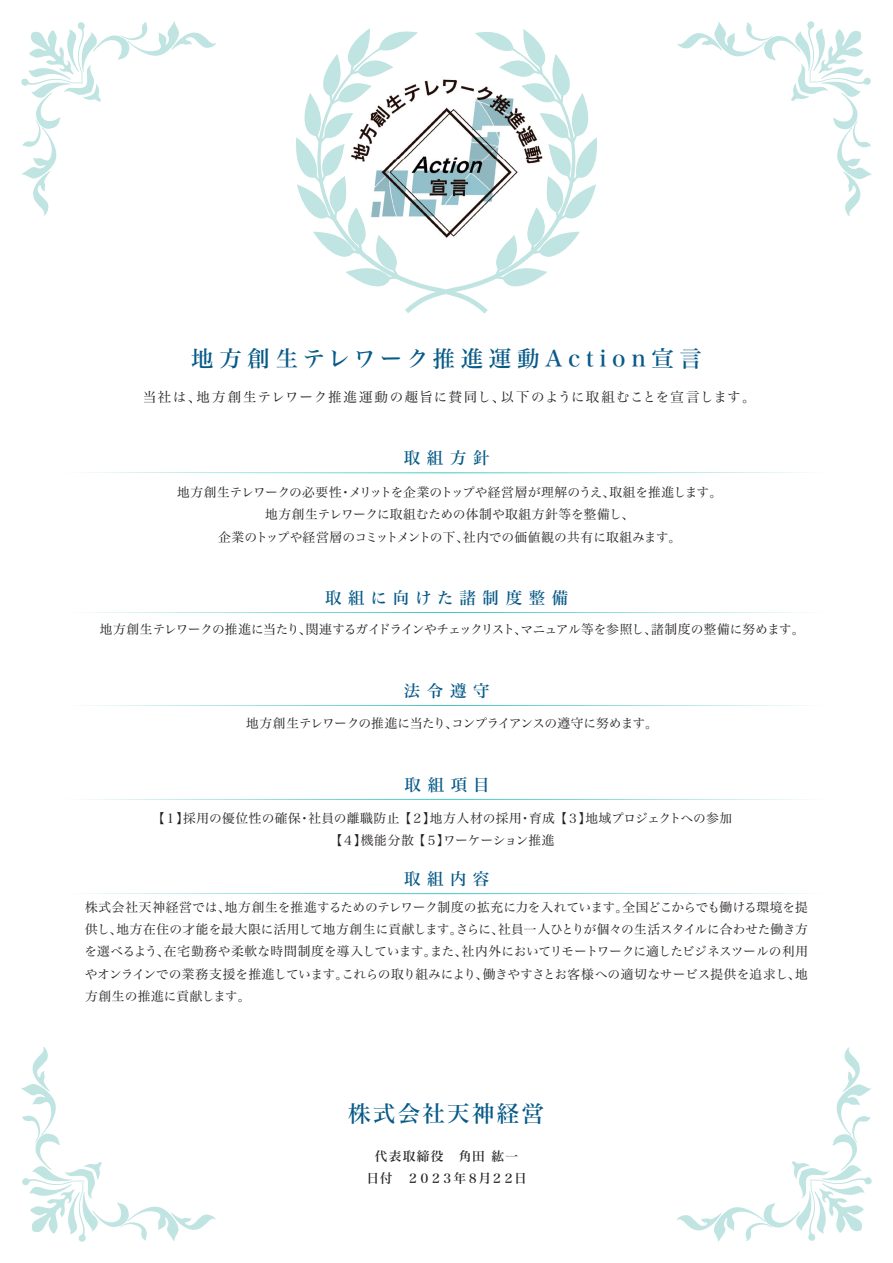
<style>
.page{position:relative;width:893px;height:1263px;background:#fff}
.page>*{position:absolute;margin:0;border:0;box-sizing:border-box;transform-origin:0 0}
.t1{font:22.5px "Hira Min Std N W5";letter-spacing:.25em;color:#075a88}
.t2{font:22.5px "Hira Min Std N W5";letter-spacing:.1em;color:#075a88}
.t3{font:16.5px "Hira Min Std N W5";letter-spacing:.4em;color:#075a88}
.t4{font:16.5px "Hira Min Std N W5";letter-spacing:.38em;color:#075a88}
.t5{font:13.5px "Hira Min Std N W3";letter-spacing:.085em;color:#231f20}
.t6{font:12.75px/22.4px "Hira Min Std N W3";letter-spacing:-.005em;color:#231f20;text-align:center}
.t7{font:12.75px/22.4px "Hira Min Std N W3";letter-spacing:.015em;color:#231f20;text-align:center}
.t8{font:12.75px "Hira Min Std N W3";letter-spacing:-.035em;color:#231f20}
.t9{font:12.75px "Hira Min Std N W3";letter-spacing:-.045em;color:#231f20}
.t10{font:12.75px/22.4px "Hira Min Std N W5";color:#231f20;text-align:center}
</style>
<div class="page">
<svg style="left:296px;top:28px;width:301px;height:286px"></svg>
<svg style="left:21px;top:21px;width:195px;height:195px"></svg>
<svg style="left:677px;top:21px;width:195px;height:195px"></svg>
<svg style="left:677px;top:1047px;width:195px;height:195px"></svg>
<svg style="left:21px;top:1047px;width:195px;height:195px"></svg>
<svg style="left:84px;top:472px;width:725px;height:1px"></svg>
<svg style="left:84px;top:612px;width:725px;height:1px"></svg>
<svg style="left:84px;top:705px;width:725px;height:1px"></svg>
<img style="left:394px;top:54px;width:105px;height:198px">
<img style="left:341px;top:54px;width:53px;height:211px">
<img style="left:499px;top:54px;width:52px;height:211px">
<img style="left:393px;top:252px;width:106px;height:13px">
<svg style="left:84px;top:893px;width:725px;height:1px"></svg>
<svg style="left:84px;top:799px;width:725px;height:1px"></svg>
<h1 class="t1" style="left:191px;top:342px;width:512px">地方創生テレワーク推進運動Action宣言</h1>
<p class="t5" style="left:143px;top:387px;width:614px">当社は、地方創生テレワーク推進運動の趣旨に賛同し、以下のように取組むことを宣言します。</p>
<p class="t3" style="left:404px;top:446px;width:87px">取組方針</p>
<p class="t6" style="left:177px;top:481px;width:547px">地方創生テレワークの必要性・メリットを企業のトップや経営層が理解のうえ、取組を推進します。地方創生テレワークに取組むための体制や取組方針等を整備し、<br>企業のトップや経営層のコミットメントの下、社内での価値観の共有に取組みます。</p>
<p class="t4" style="left:325px;top:586px;width:245px">取組に向けた諸制度整備</p>
<p class="t8" style="left:100px;top:620px;width:706px">地方創生テレワークの推進に当たり、関連するガイドラインやチェックリスト、マニュアル等を参照し、諸制度の整備に努めます。</p>
<p class="t3" style="left:404px;top:679px;width:87px">法令遵守</p>
<p class="t9" style="left:246px;top:714px;width:413px">地方創生テレワークの推進に当たり、コンプライアンスの遵守に努めます。</p>
<p class="t3" style="left:405px;top:773px;width:87px">取組項目</p>
<p class="t7" style="left:152px;top:806px;width:581px">【１】採用の優位性の確保・社員の離職防止 【２】地方人材の採用・育成 【３】地域プロジェクトへの参加【４】機能分散 【５】ワーケーション推進</p>
<p class="t3" style="left:404px;top:867px;width:87px">取組内容</p>
<p class="t6" style="left:84px;top:895px;width:725px;text-align:justify">株式会社天神経営では、地方創生を推進するためのテレワーク制度の拡充に力を入れています。全国どこからでも働ける環境を提供し、地方在住の才能を最大限に活用して地方創生に貢献します。さらに、社員一人ひとりが個々の生活スタイルに合わせた働き方を選べるよう、在宅勤務や柔軟な時間制度を導入しています。また、社内外においてリモートワークに適したビジネスツールの利用やオンラインでの業務支援を推進しています。これらの取り組みにより、働きやすさとお客様への適切なサービス提供を追求し、地方創生の推進に貢献します。</p>
<h1 class="t2" style="left:348px;top:1097px;width:197px">株式会社天神経営</h1>
<p class="t10" style="left:366px;top:1144px;width:162px">代表取締役　角田 紘一<br>日付　２０２３年８月２２日</p>
</div>
